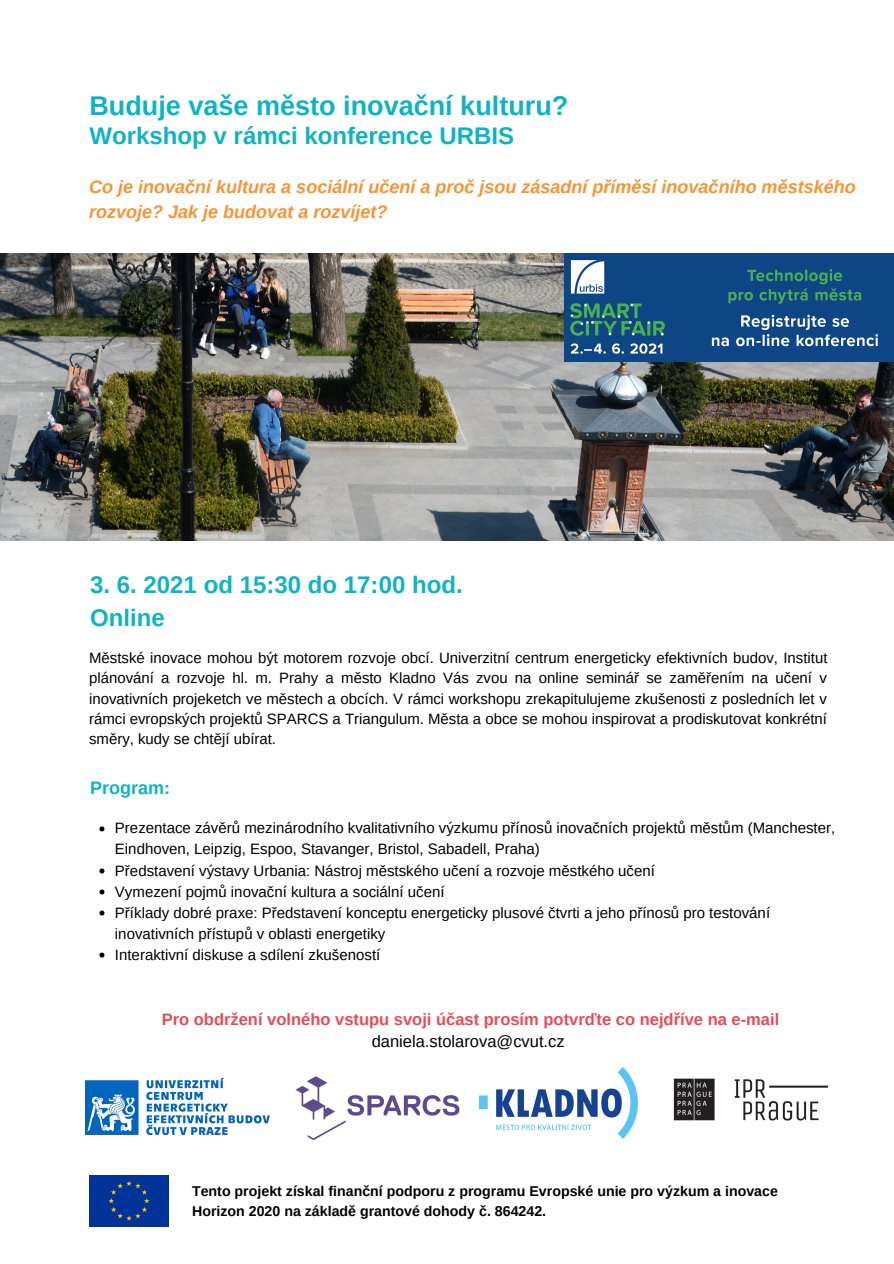
<style>
.page{position:relative;width:894px;height:1264px;background:#fff}
.page>*{position:absolute;margin:0;border:0;box-sizing:border-box;transform-origin:0 0}
.t1{font:700 27px "Arimo";color:#0eb4c4}
.t2{font:700 24px "Arimo";color:#0eb4c4}
.t3{font:italic 700 18px/24.8px "Arimo";color:#f89434}
.t4{font:700 18px "Arimo";color:#0eb4c4}
.t5{font:700 16.5px/22.5px "Arimo";color:#e94b56;text-align:center}
.t6{font:15px/20.2px "Arimo";color:#000}
.t7{font:700 14.25px/19.4px "Arimo";color:#000}
.s1{font-weight:400;color:#000}
</style>
<div class="page">
<img style="left:86px;top:1078px;width:183px;height:56px">
<img style="left:269px;top:1076px;width:191px;height:65px">
<div style="left:89px;top:1175px;width:79px;height:51px;background:#039"></div>
<img style="left:0;top:253px;width:893px;height:287px">
<img style="left:564px;top:253px;width:329px;height:108px">
<img style="left:673px;top:1078px;width:156px;height:43px">
<img style="left:479px;top:1067px;width:160px;height:71px">
<svg style="left:99px;top:826px;width:5px;height:5px"></svg>
<svg style="left:99px;top:868px;width:5px;height:5px"></svg>
<svg style="left:99px;top:889px;width:5px;height:5px"></svg>
<svg style="left:99px;top:910px;width:5px;height:5px"></svg>
<svg style="left:99px;top:952px;width:5px;height:5px"></svg>
<p class="t1" style="left:89px;top:91px;width:480px">Buduje vaše město inovační kulturu?</p>
<p class="t2" style="left:89px;top:123px;width:426px">Workshop v rámci konference URBIS</p>
<p class="t3" style="left:89px;top:175px;width:768px">Co je inovační kultura a sociální učení a proč jsou zásadní příměsí inovačního městského rozvoje? Jak je budovat a rozvíjet?</p>
<p class="t2" style="left:90px;top:571px;width:374px">3. 6. 2021 od 15:30 do 17:00 hod.</p>
<p class="t2" style="left:90px;top:604px;width:76px">Online</p>
<p class="t6" style="left:89px;top:648px;width:739px;text-align:justify">Městské inovace mohou být motorem rozvoje obcí. Univerzitní centrum energeticky efektivních budov, Institut plánování a rozvoje hl. m. Prahy a město Kladno Vás zvou na online seminář se zaměřením na učení v inovativních projeketch ve městech a obcích. V rámci workshopu zrekapitulujeme zkušenosti z posledních let v rámci evropských projektů SPARCS a Triangulum. Města a obce se mohou inspirovat a prodiskutovat konkrétní směry, kudy se chtějí ubírat.</p>
<p class="t4" style="left:90px;top:777px;width:82px">Program:</p>
<p class="t6" style="left:115px;top:817px;width:721px;line-height:21px">Prezentace závěrů mezinárodního kvalitativního výzkumu přínosů inovačních projektů městům (Manchester,<br>Eindhoven, Leipzig, Espoo, Stavanger, Bristol, Sabadell, Praha)</p>
<p class="t6" style="left:115px;top:860px;width:541px">Představení výstavy Urbania: Nástroj městského učení a rozvoje městkého učení</p>
<p class="t6" style="left:115px;top:881px;width:331px">Vymezení pojmů inovační kultura a sociální učení</p>
<p class="t6" style="left:115px;top:901px;width:656px;line-height:21px">Příklady dobré praxe: Představení konceptu energeticky plusové čtvrti a jeho přínosů pro testování inovativních přístupů v oblasti energetiky</p>
<p class="t6" style="left:115px;top:944px;width:267px">Interaktivní diskuse a sdílení zkušeností</p>
<p class="t5" style="left:162px;top:1007px;width:619px">Pro obdržení volného vstupu svoji účast prosím potvrďte co nejdříve na e-mail <span class="s1">daniela.stolarova@cvut.cz</span></p>
<p class="t7" style="left:192px;top:1181px;width:587px">Tento projekt získal finanční podporu z programu Evropské unie pro výzkum a inovace<br>Horizon 2020 na základě grantové dohody č. 864242.</p>
</div>
